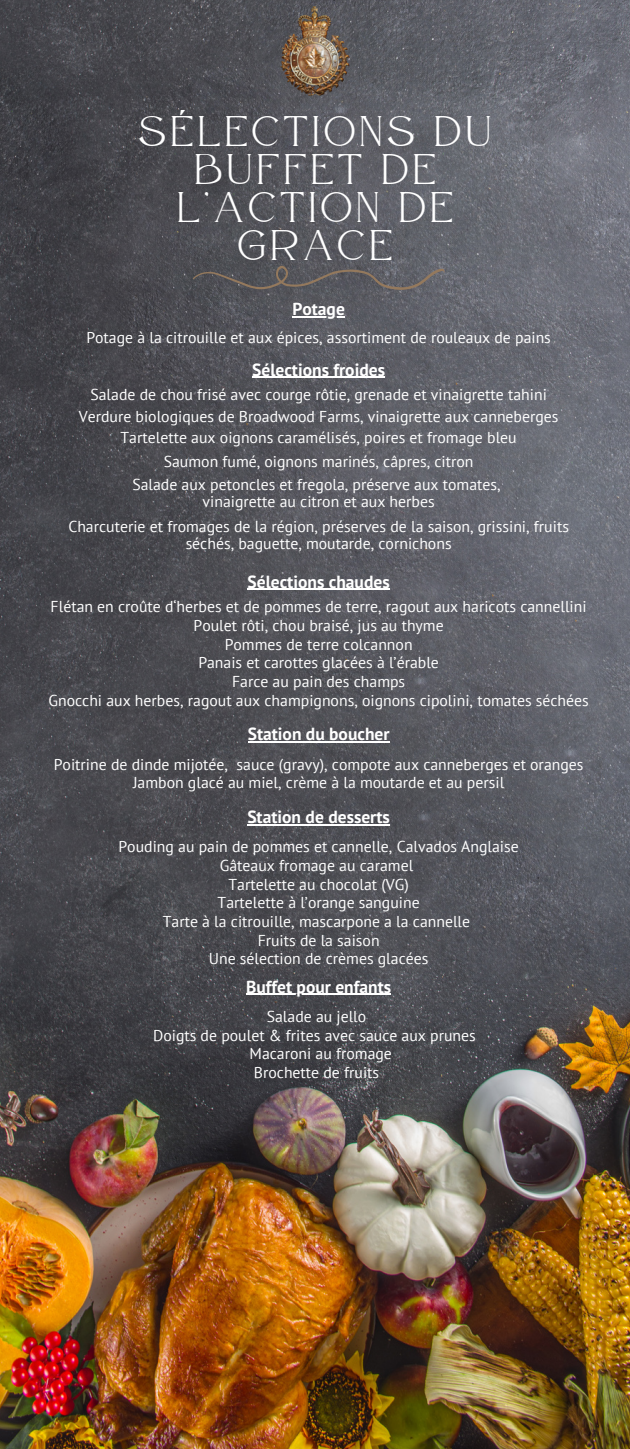
<style>
.page{position:relative;width:630px;height:1449px;background:#fff}
.page>*{position:absolute;margin:0;border:0;box-sizing:border-box;transform-origin:0 0}
.t1{font:42.88px/38.1px "Atteron";letter-spacing:.1em;color:#fff;text-align:center}
.t2{font:700 17.5px "PT Sans";color:#fff}
.t3{font:15.75px/17px "PT Sans";color:#fff;text-align:center}
</style>
<div class="page">
<img style="left:0;top:0;width:630px;height:1449px">
<img style="left:278px;top:0;width:73px;height:103px">
<hr style="left:292px;top:316px;width:53px;height:2px;background:#fff">
<hr style="left:252px;top:377px;width:133px;height:1px;background:#fff">
<hr style="left:248px;top:588px;width:142px;height:2px;background:#fff">
<hr style="left:248px;top:741px;width:142px;height:2px;background:#fff">
<hr style="left:257px;top:824px;width:133px;height:1px;background:#fff">
<hr style="left:257px;top:994px;width:134px;height:1px;background:#fff">
<svg style="left:193px;top:265px;width:251px;height:25px;background:#5d5b5e"></svg>
<p class="t1" style="left:139px;top:112px;width:354px">SÉLECTIONS DU<br>BUFFET DE<br>L’ACTION DE<br>GRACE</p>
<p class="t2" style="left:292px;top:298px;width:54px">Potage</p>
<p class="t3" style="left:86px;top:329px;width:466px">Potage à la citrouille et aux épices, assortiment de rouleaux de pains</p>
<p class="t2" style="left:252px;top:358px;width:134px">Sélections froides</p>
<p class="t3" style="left:90px;top:386px;width:458px">Salade de chou frisé avec courge rôtie, grenade et vinaigrette tahini</p>
<p class="t3" style="left:79px;top:407px;width:481px">Verdure biologiques de Broadwood Farms, vinaigrette aux canneberges</p>
<p class="t3" style="left:121px;top:429px;width:398px">Tartelette aux oignons caramélisés, poires et fromage bleu</p>
<p class="t3" style="left:164px;top:452px;width:311px">Saumon fumé, oignons marinés, câpres, citron</p>
<p class="t3" style="left:132px;top:476px;width:370px">Salade aux petoncles et fregola, préserve aux tomates,</p>
<p class="t3" style="left:203px;top:493px;width:234px">vinaigrette au citron et aux herbes</p>
<p class="t3" style="left:68px;top:518px;width:502px">Charcuterie et fromages de la région, préserves de la saison, grissini, fruits séchés, baguette, moutarde, cornichons</p>
<p class="t2" style="left:248px;top:570px;width:144px">Sélections chaudes</p>
<p class="t3" style="left:194px;top:617px;width:252px">Poulet rôti, chou braisé, jus au thyme</p>
<p class="t3" style="left:225px;top:635px;width:189px">Pommes de terre colcannon</p>
<p class="t3" style="left:198px;top:654px;width:242px">Panais et carottes glacées à l’érable</p>
<p class="t3" style="left:232px;top:673px;width:175px">Farce au pain des champs</p>
<p class="t3" style="left:48px;top:691px;width:542px">Gnocchi aux herbes, ragout aux champignons, oignons cipolini, tomates séchées</p>
<p class="t2" style="left:248px;top:723px;width:143px">Station du boucher</p>
<p class="t3" style="left:54px;top:755px;width:531px">Poitrine de dinde mijotée, sauce (gravy), compote aux canneberges et oranges</p>
<p class="t3" style="left:133px;top:774px;width:373px">Jambon glacé au miel, crème à la moutarde et au persil</p>
<p class="t2" style="left:247px;top:805px;width:144px">Station de desserts</p>
<p class="t3" style="left:119px;top:838px;width:402px">Pouding au pain de pommes et cannelle, Calvados Anglaise</p>
<p class="t3" style="left:220px;top:857px;width:195px">Gâteaux fromage au caramel</p>
<p class="t3" style="left:229px;top:875px;width:182px">Tartelette au chocolat (VG)</p>
<p class="t3" style="left:218px;top:894px;width:204px">Tartelette à l’orange sanguine</p>
<p class="t3" style="left:163px;top:913px;width:309px">Tarte à la citrouille, mascarpone a la cannelle</p>
<p class="t3" style="left:258px;top:931px;width:124px">Fruits de la saison</p>
<p class="t3" style="left:209px;top:950px;width:221px">Une sélection de crèmes glacées</p>
<p class="t2" style="left:246px;top:975px;width:146px">Buffet pour enfants</p>
<p class="t3" style="left:267px;top:1008px;width:101px">Salade au jello</p>
<p class="t3" style="left:153px;top:1026px;width:324px">Doigts de poulet &amp; frites avec sauce aux prunes</p>
<p class="t3" style="left:250px;top:1045px;width:144px">Macaroni au fromage</p>
<p class="t3" style="left:254px;top:1064px;width:127px">Brochette de fruits</p>
<p class="t3" style="left:51px;top:598px;width:538px">Flétan en croûte d‘herbes et de pommes de terre, ragout aux haricots cannellini</p>
</div>
